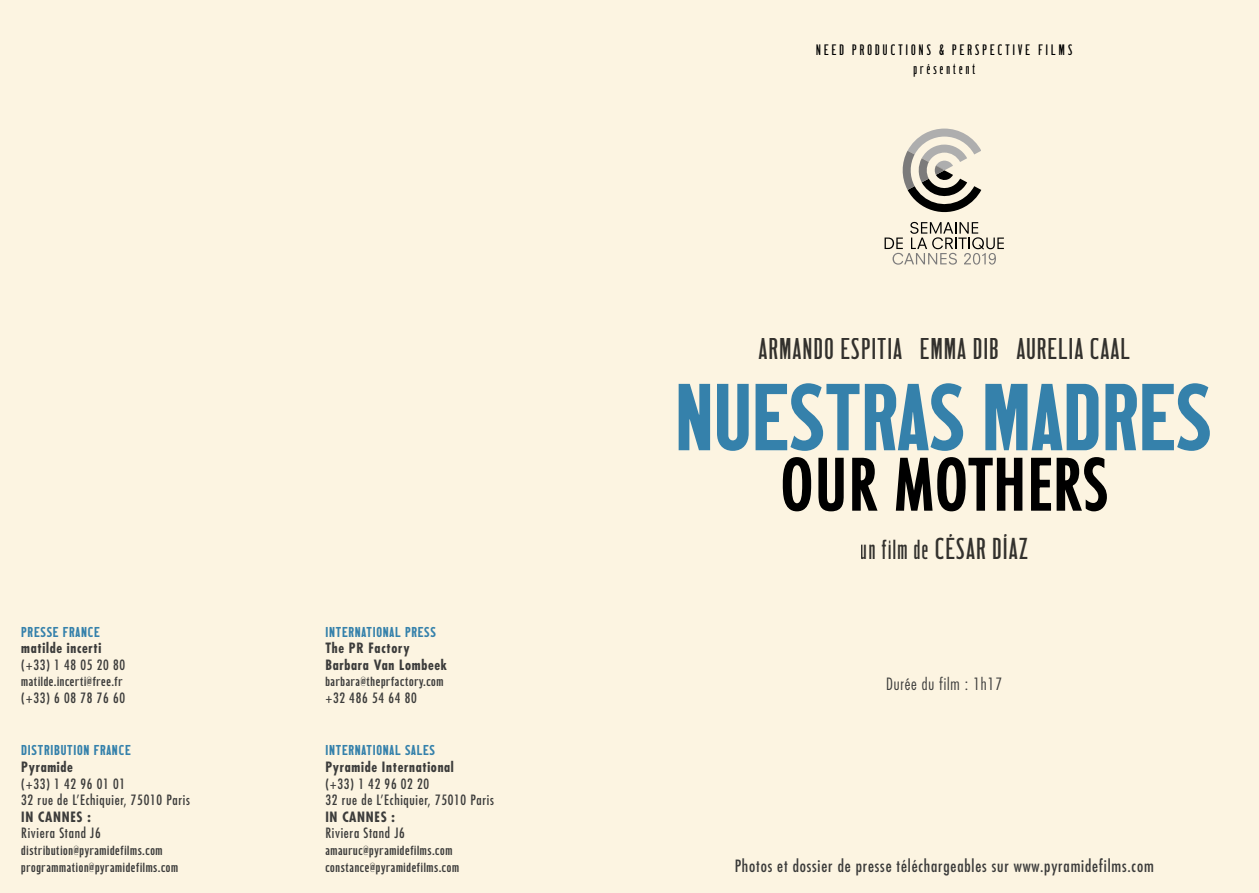
<style>
.page{position:relative;width:1259px;height:893px;background:#fcf4e1}
.page>*{position:absolute;margin:0;border:0;box-sizing:border-box;transform-origin:0 0}
.t1{font:condensed 67.8px "Futura";letter-spacing:.03em;color:#000}
.t2{font:31.65px "HWT Unit Gothic 721";letter-spacing:.05em;color:#000}
.t3{font:condensed 16.5px "Futura";letter-spacing:.05em;color:#3c3c3b}
.t4{font:300 condensed 16.5px "Futura";letter-spacing:.05em;color:#3c3c3b}
.t5{font:15.9px "HWT Unit Gothic 721";letter-spacing:.2em;color:#000}
.t6{font:15px "HWT Unit Gothic 720";letter-spacing:.05em;color:#3581ab}
.t7{font:condensed 13.8px/16.6px "Futura";letter-spacing:.05em;color:#3c3c3b}
.t8{font:13.8px "HWT Unit Gothic 720";letter-spacing:.05em;color:#3c3c3b}
.t9{font:700 condensed 13.8px "Futura";letter-spacing:.05em;color:#3c3c3b}
.s1{font-weight:700}
.s2{font-size:28.8px}
</style>
<div class="page">
<svg style="left:678px;top:384px;width:32px;height:66px;background:#5593b3"></svg>
<svg style="left:717px;top:384px;width:31px;height:67px"></svg>
<svg style="left:1142px;top:383px;width:67px;height:68px"></svg>
<svg style="left:755px;top:383px;width:381px;height:129px"></svg>
<svg style="left:884px;top:129px;width:120px;height:136px"></svg>
<p class="t6" style="left:21px;top:622px;width:80px">PRESSE FRANCE</p>
<p class="t9" style="left:21px;top:639px;width:82px">matilde incerti</p>
<p class="t7" style="left:21px;top:656px;width:105px">(+33) 1 48 05 20 80</p>
<p class="t8" style="left:21px;top:673px;width:103px">matilde.incerti@free.fr</p>
<p class="t7" style="left:21px;top:689px;width:105px">(+33) 6 08 78 76 60</p>
<p class="t6" style="left:21px;top:741px;width:111px">DISTRIBUTION FRANCE</p>
<p class="t9" style="left:21px;top:758px;width:53px">Pyramide</p>
<p class="t7" style="left:21px;top:775px;width:105px">(+33) 1 42 96 01 01</p>
<p class="t7" style="left:21px;top:791px;width:170px">32 rue de L’Echiquier, 75010 Paris<br><span class="s1">IN CANNES :</span></p>
<p class="t7" style="left:21px;top:825px;width:81px">Riviera Stand J6</p>
<p class="t8" style="left:21px;top:842px;width:143px">distribution@pyramidefilms.com</p>
<p class="t8" style="left:21px;top:859px;width:158px">programmation@pyramidefilms.com</p>
<p class="t6" style="left:325px;top:622px;width:112px">INTERNATIONAL PRESS</p>
<p class="t9" style="left:325px;top:639px;width:86px">The PR Factory</p>
<p class="t9" style="left:325px;top:656px;width:123px">Barbara Van Lombeek</p>
<p class="t8" style="left:325px;top:673px;width:120px">barbara@theprfactory.com</p>
<p class="t7" style="left:325px;top:689px;width:93px">+32 486 54 64 80</p>
<p class="t6" style="left:325px;top:741px;width:111px">INTERNATIONAL SALES</p>
<p class="t9" style="left:325px;top:758px;width:130px">Pyramide International</p>
<p class="t7" style="left:325px;top:775px;width:105px">(+33) 1 42 96 02 20</p>
<p class="t7" style="left:325px;top:791px;width:170px">32 rue de L’Echiquier, 75010 Paris</p>
<p class="t9" style="left:325px;top:808px;width:71px">IN CANNES :</p>
<p class="t7" style="left:325px;top:825px;width:81px">Riviera Stand J6</p>
<p class="t8" style="left:325px;top:842px;width:128px">amauruc@pyramidefilms.com</p>
<p class="t8" style="left:325px;top:859px;width:135px">constance@pyramidefilms.com</p>
<p class="t5" style="left:816px;top:40px;width:258px">NEED PRODUCTIONS &amp; PERSPECTIVE FILMS</p>
<p class="t5" style="left:913px;top:59px;width:63px">présentent</p>
<h2 class="t2" style="left:759px;top:330px;width:372px">ARMANDO ESPITIA EMMA DIB AURELIA CAAL</h2>
<p class="t1" style="left:781px;top:442px;width:328px">OUR MOTHERS</p>
<h2 class="t2" style="left:861px;top:529px;width:168px"><span class="s2">un film de</span> CÉSAR DÍAZ</h2>
<p class="t4" style="left:886px;top:674px;width:117px">Durée du film : 1h17</p>
<p class="t3" style="left:734px;top:855px;width:420px">Photos et dossier de presse téléchargeables sur www.pyramidefilms.com</p>
</div>
